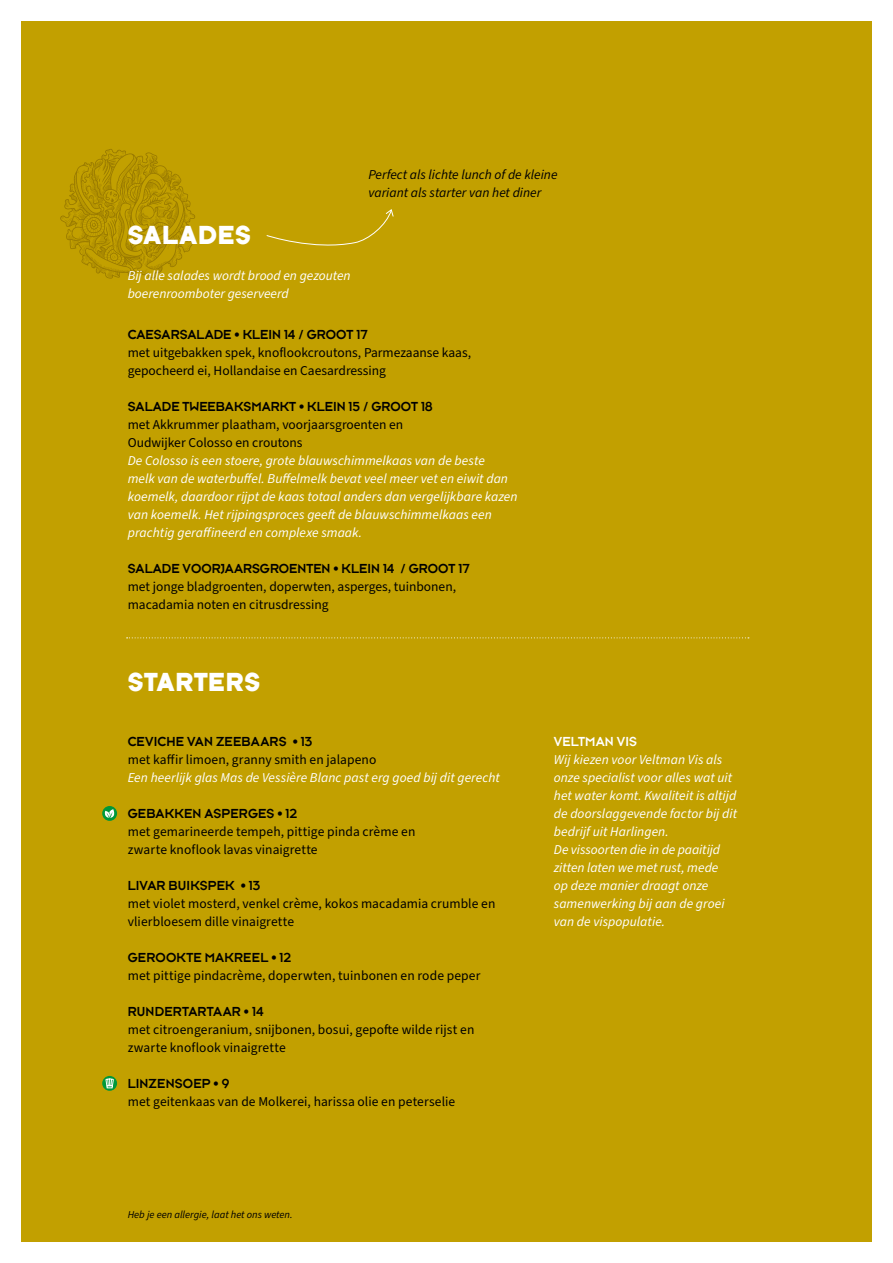
<style>
.page{position:relative;width:893px;height:1263px;background:#fff}
.page>*{position:absolute;margin:0;border:0;box-sizing:border-box;transform-origin:0 0}
.t1{font:700 27px "Typeface Six Post Plaza";letter-spacing:.01em;color:#fff}
.t2{font:italic 13.5px/18px "Source Sans Pro";color:#fff}
.t3{font:13.5px/18px "Source Sans Pro";color:#000}
.t4{font:600 13.5px "Typeface Six Post Plaza";color:#000}
.t5{font:italic 13.5px/18px "Source Sans Pro";color:#000}
.t6{font:600 13.5px "Typeface Six Post Plaza";letter-spacing:.01em;color:#fff}
.t7{font:italic 10.5px "Source Sans Pro";color:#000}
</style>
<div class="page">
<div style="left:21px;top:21px;width:851px;height:1221px;background:#c2a000"></div>
<svg style="left:127px;top:637px;width:622px;height:1px"></svg>
<svg style="left:266px;top:209px;width:128px;height:37px"></svg>
<svg style="left:60px;top:149px;width:135px;height:130px"></svg>
<svg style="left:102px;top:1076px;width:15px;height:15px"></svg>
<svg style="left:106px;top:1075px;width:8px;height:13px"></svg>
<svg style="left:102px;top:806px;width:15px;height:15px"></svg>
<svg style="left:104px;top:809px;width:11px;height:9px"></svg>
<p class="t5" style="left:368px;top:166px;width:191px">Perfect als lichte lunch of de kleine variant als starter van het diner</p>
<h1 class="t1" style="left:128px;top:218px;width:125px">SALADES</h1>
<p class="t2" style="left:128px;top:267px;width:224px">Bij alle salades wordt brood en gezouten boerenroomboter geserveerd</p>
<p class="t4" style="left:128px;top:326px;width:241px">CAESARSALADE • KLEIN 14 / GROOT 17</p>
<p class="t3" style="left:128px;top:344px;width:345px">met uitgebakken spek, knoflookcroutons, Parmezaanse kaas, gepocheerd ei, Hollandaise en Caesardressing</p>
<p class="t4" style="left:128px;top:398px;width:306px">SALADE TWEEBAKSMARKT • KLEIN 15 / GROOT 18</p>
<p class="t3" style="left:128px;top:416px;width:277px">met Akkrummer plaatham, voorjaarsgroenten en<br>Oudwijker Colosso en croutons</p>
<p class="t2" style="left:128px;top:452px;width:391px">De Colosso is een stoere, grote blauwschimmelkaas van de beste<br>melk van de waterbuffel. Buffelmelk bevat veel meer vet en eiwit dan koemelk, daardoor rijpt de kaas totaal anders dan vergelijkbare kazen van koemelk. Het rijpingsproces geeft de blauwschimmelkaas een prachtig geraffineerd en complexe smaak.</p>
<p class="t4" style="left:128px;top:560px;width:343px">SALADE VOORJAARSGROENTEN • KLEIN 14 / GROOT 17</p>
<p class="t3" style="left:128px;top:578px;width:330px">met jonge bladgroenten, doperwten, asperges, tuinbonen, macadamia noten en citrusdressing</p>
<h1 class="t1" style="left:128px;top:665px;width:134px">STARTERS</h1>
<p class="t4" style="left:128px;top:734px;width:186px">CEVICHE VAN ZEEBAARS • 13</p>
<p class="t3" style="left:128px;top:751px;width:250px">met kaffir limoen, granny smith en jalapeno</p>
<p class="t2" style="left:128px;top:769px;width:374px">Een heerlijk glas Mas de Vessière Blanc past erg goed bij dit gerecht</p>
<p class="t4" style="left:128px;top:806px;width:171px">GEBAKKEN ASPERGES • 12</p>
<p class="t3" style="left:128px;top:823px;width:289px">met gemarineerde tempeh, pittige pinda crème en zwarte knoflook lavas vinaigrette</p>
<p class="t4" style="left:128px;top:878px;width:134px">LIVAR BUIKSPEK • 13</p>
<p class="t3" style="left:128px;top:895px;width:369px">met violet mosterd, venkel crème, kokos macadamia crumble en vlierbloesem dille vinaigrette</p>
<p class="t4" style="left:128px;top:950px;width:165px">GEROOKTE MAKREEL • 12</p>
<p class="t3" style="left:128px;top:967px;width:354px">met pittige pindacrème, doperwten, tuinbonen en rode peper</p>
<p class="t4" style="left:128px;top:1004px;width:137px">RUNDERTARTAAR • 14</p>
<p class="t3" style="left:128px;top:1021px;width:348px">met citroengeranium, snijbonen, bosui, gepofte wilde rijst en zwarte knoflook vinaigrette</p>
<p class="t4" style="left:128px;top:1076px;width:103px">LINZENSOEP • 9</p>
<p class="t3" style="left:128px;top:1093px;width:329px">met geitenkaas van de Molkerei, harissa olie en peterselie</p>
<p class="t7" style="left:128px;top:1208px;width:166px">Heb je een allergie, laat het ons weten.</p>
<p class="t6" style="left:554px;top:733px;width:85px">VELTMAN VIS</p>
<p class="t2" style="left:554px;top:751px;width:185px">Wij kiezen voor Veltman Vis als onze specialist voor alles wat uit het water komt. Kwaliteit is altijd de doorslaggevende factor bij dit bedrijf uit Harlingen.<br>De vissoorten die in de paaitijd zitten laten we met rust, mede<br>op deze manier draagt onze samenwerking bij aan de groei van de vispopulatie.</p>
</div>
